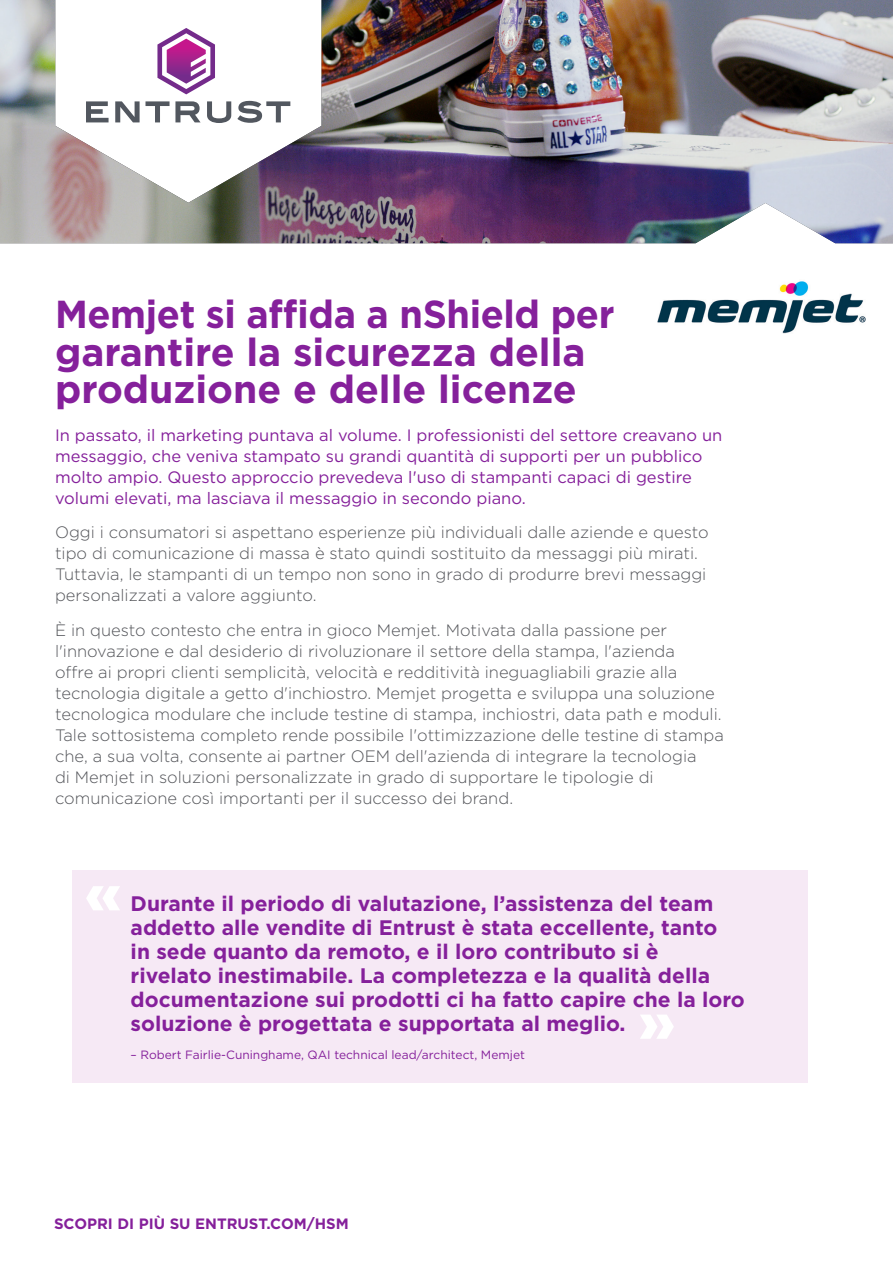
<style>
.page{position:relative;width:893px;height:1263px;background:#fff}
.page>*{position:absolute;margin:0;border:0;box-sizing:border-box;transform-origin:0 0}
.t1{font:700 39px/37.2px "Gotham";color:#85209b}
.t2{font:700 21px/24px "Gotham";color:#85209b}
.t3{font:300 16.5px/21px "Gotham";color:#54555a}
.t4{font:16.5px/21px "Gotham";color:#85209b}
.t5{font:700 15px "Gotham";color:#85209b}
.t6{font:12px "Gotham";color:#85209b}
</style>
<div class="page">
<img style="left:657px;top:281px;width:209px;height:53px">
<div style="left:73px;top:870px;width:735px;height:213px;background:#f6e9f5"></div>
<svg style="left:640px;top:1015px;width:34px;height:24px"></svg>
<svg style="left:86px;top:886px;width:34px;height:24px"></svg>
<img style="left:0;top:0;width:893px;height:243px">
<h1 class="t1" style="left:55px;top:296px;width:561px">Memjet si affida a nShield per garantire la sicurezza della produzione e delle licenze</h1>
<p class="t4" style="left:55px;top:424px;width:669px">In passato, il marketing puntava al volume. I professionisti del settore creavano un messaggio, che veniva stampato su grandi quantità di supporti per un pubblico molto ampio. Questo approccio prevedeva l'uso di stampanti capaci di gestire volumi elevati, ma lasciava il messaggio in secondo piano.</p>
<p class="t3" style="left:55px;top:521px;width:655px">Oggi i consumatori si aspettano esperienze più individuali dalle aziende e questo tipo di comunicazione di massa è stato quindi sostituito da messaggi più mirati.<br>Tuttavia, le stampanti di un tempo non sono in grado di produrre brevi messaggi personalizzati a valore aggiunto.</p>
<p class="t3" style="left:55px;top:619px;width:670px">È in questo contesto che entra in gioco Memjet. Motivata dalla passione per l'innovazione e dal desiderio di rivoluzionare il settore della stampa, l'azienda<br>offre ai propri clienti semplicità, velocità e redditività ineguagliabili grazie alla tecnologia digitale a getto d'inchiostro. Memjet progetta e sviluppa una soluzione tecnologica modulare che include testine di stampa, inchiostri, data path e moduli.<br>Tale sottosistema completo rende possibile l'ottimizzazione delle testine di stampa che, a sua volta, consente ai partner OEM dell'azienda di integrare la tecnologia<br>di Memjet in soluzioni personalizzate in grado di supportare le tipologie di comunicazione così importanti per il successo dei brand.</p>
<p class="t2" style="left:131px;top:891px;width:616px">Durante il periodo di valutazione, l’assistenza del team addetto alle vendite di Entrust è stata eccellente, tanto<br>in sede quanto da remoto, e il loro contributo si è rivelato inestimabile. La completezza e la qualità della documentazione sui prodotti ci ha fatto capire che la loro soluzione è progettata e supportata al meglio.</p>
<p class="t6" style="left:131px;top:1047px;width:396px">– Robert Fairlie-Cuninghame, QAI technical lead/architect, Memjet</p>
<p class="t5" style="left:54px;top:1214px;width:296px">SCOPRI DI PIÙ SU ENTRUST.COM/HSM</p>
</div>
